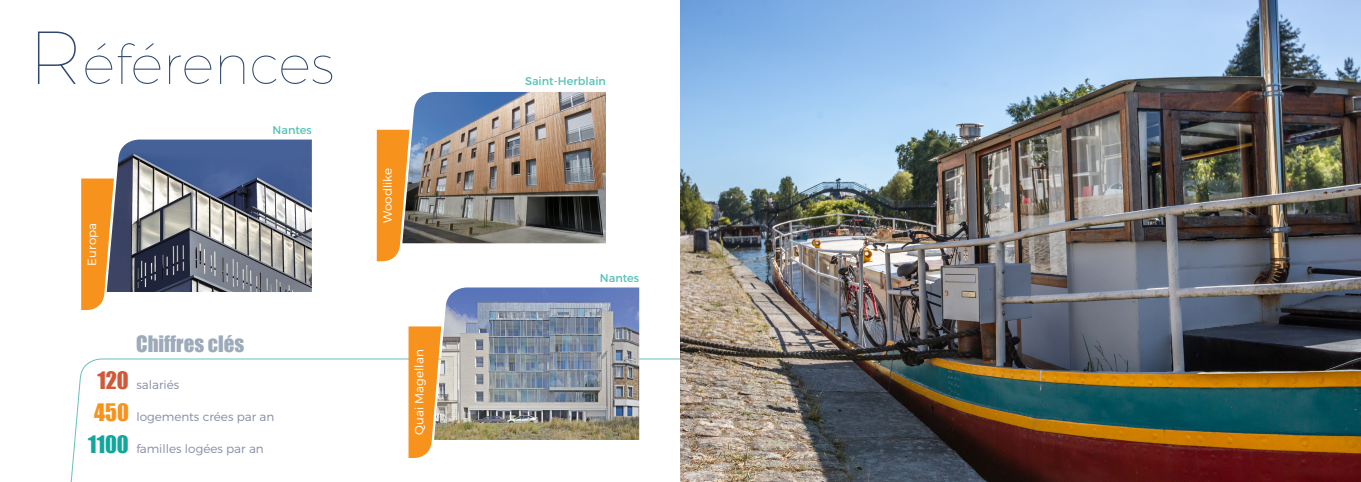
<style>
.page{position:relative;width:1361px;height:482px;background:#fff}
.page>*{position:absolute;margin:0;border:0;box-sizing:border-box;transform-origin:0 0}
.t1{font:100 55px "Montserrat";color:#2f486d}
.t2{font:20.8px "Impact";color:#9daaba}
.t3{font:300 12px "Montserrat";color:#848ba6}
.t4{font:300 12px "Montserrat";color:#fff}
.t5{font:11.2px "Montserrat";color:#55c2b7}
.s1{font-size:75px}
.s2{font-family:"Impact";font-weight:400;font-size:22.1px;color:#d1593a}
.s3{font-family:"Impact";font-weight:400;font-size:22.1px;color:#f7931d}
.s4{font-family:"Impact";font-weight:400;font-size:22.1px;color:#12a79d}
</style>
<div class="page">
<svg style="left:70px;top:358px;width:610px;height:124px"></svg>
<img style="left:680px;top:0;width:681px;height:482px">
<img style="left:114px;top:140px;width:198px;height:152px">
<img style="left:441px;top:287px;width:198px;height:153px">
<img style="left:402px;top:92px;width:204px;height:151px">
<svg style="left:81px;top:178px;width:33px;height:132px;background:#ea9a3c"></svg>
<svg style="left:408px;top:326px;width:33px;height:132px;background:#f3a140"></svg>
<svg style="left:377px;top:130px;width:32px;height:131px;background:#ec9936"></svg>
<p class="t1" style="left:28px;top:31px;width:307px"><span class="s1">R</span>éférences</p>
<p class="t4" style="left:85px;top:265px;width:44px;rotate:-90deg">Europa</p>
<p class="t5" style="left:272px;top:124px;width:41px">Nantes</p>
<p class="t2" style="left:136px;top:327px;width:109px">Chiffres clés</p>
<p class="t3" style="left:97px;top:377px;width:83px"><span class="s2">120</span> salariés</p>
<p class="t3" style="left:94px;top:409px;width:182px"><span class="s3">450</span> logements crées par an</p>
<p class="t3" style="left:88px;top:441px;width:177px"><span class="s4">1100</span> familles logées par an</p>
<p class="t4" style="left:380px;top:223px;width:56px;rotate:-90deg">Woodlike</p>
<p class="t4" style="left:412px;top:435px;width:87px;rotate:-90deg">Quai Magellan</p>
<p class="t5" style="left:525px;top:74px;width:82px">Saint-Herblain</p>
<p class="t5" style="left:600px;top:271px;width:41px">Nantes</p>
</div>
